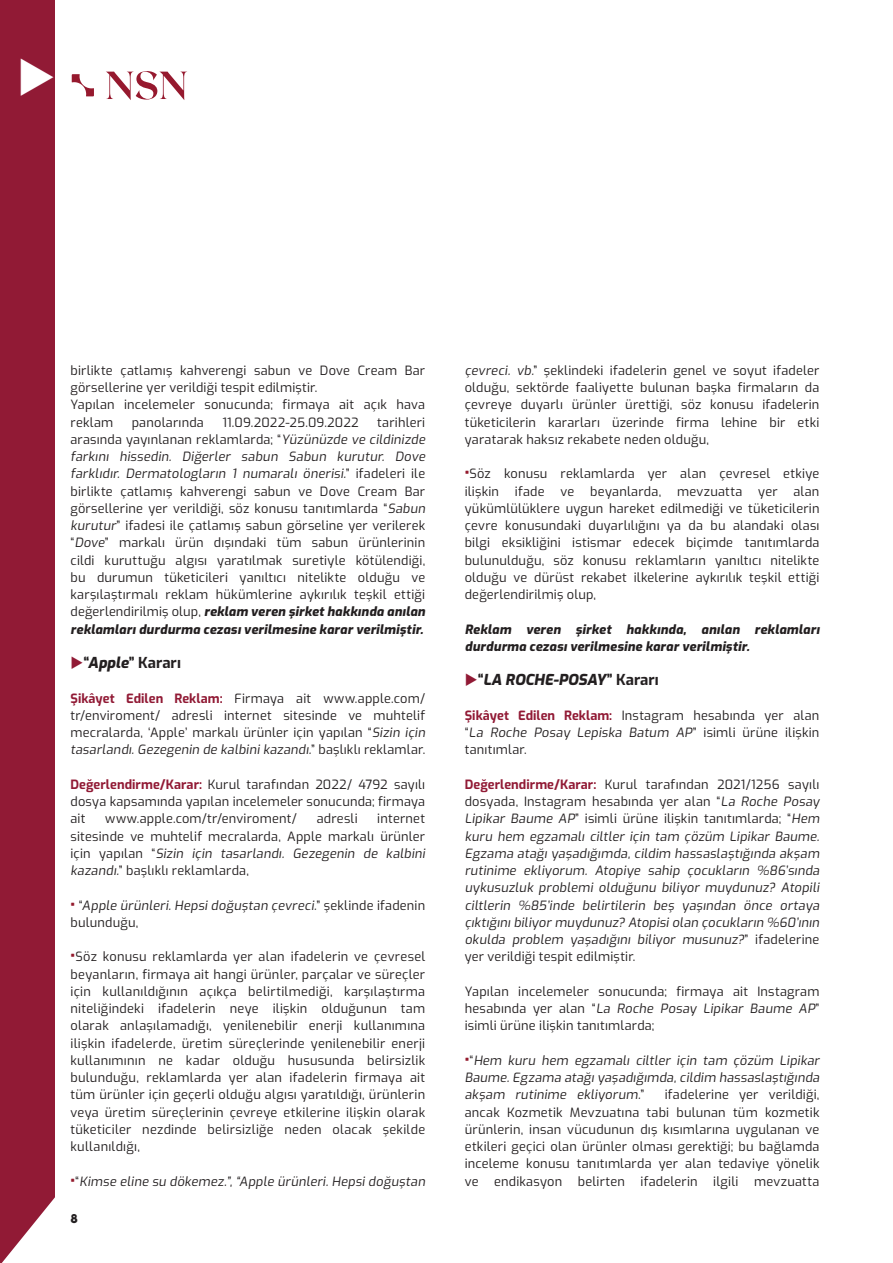
<style>
.page{position:relative;width:893px;height:1263px;background:#fff}
.page>*{position:absolute;margin:0;border:0;box-sizing:border-box;transform-origin:0 0}
.Body_copy{font:italic 800 15px "Exo";letter-spacing:-.01em;color:#231f20}
.Body_copy-2{font:700 15px "Exo";color:#231f20}
.Body_copy-3{font:12.75px/17.2px "Exo";letter-spacing:.015em;color:#231f20;text-align:justify}
.Body_copy-4{font:italic 800 12.75px/17.2px "Exo";letter-spacing:.015em;color:#231f20}
.t1{font:700 12px "ITC Avant Garde Pro";color:#231f20}
.s1{font-weight:800;font-style:italic}
.s2{color:#911a35}
.s3{font-weight:700;color:#911a35}
.s4{font-weight:800;font-size:15px;color:#941a2d}
.s5{font-weight:700;font-style:normal}
</style>
<div class="page">
<div style="left:0;top:0;width:55px;height:1263px;background:#911a35"></div>
<svg style="left:2px;top:1197px;width:53px;height:66px"></svg>
<svg style="left:106px;top:71px;width:81px;height:29px"></svg>
<svg style="left:72px;top:74px;width:22px;height:22px"></svg>
<p class="Body_copy-3" style="left:70px;top:361px;width:356px">birlikte çatlamış kahverengi sabun ve Dove Cream Bar görsellerine yer verildiği tespit edilmiştir.</p>
<p class="Body_copy-3" style="left:70px;top:395px;width:356px">Yapılan incelemeler sonucunda; firmaya ait açık hava reklam</p>
<p class="Body_copy-3" style="left:70px;top:413px;width:359px;text-align:left;text-indent:307px">tarihleri arasında yayınlanan reklamlarda; “Yüzünüzde ve cildinizde farkını hissedin. Diğerler sabun Sabun kurutur. Dove farklıdır. Dermatologların 1 numaralı önerisi.” i fa d e le r i i le birlikte çatlamış kahverengi sabun ve Dove Cream Bar görsellerine yer verildiği, söz konusu tanıtımlarda “Sabun kurutur” ifadesi ile çatlamış sabun görseline yer verilerek “Dove” markalı ürün dışındaki tüm sabun ürünlerinin cildi kuruttuğu algısı yaratılmak suretiyle kötülendiği, bu durumun tüketicileri yanıltıcı nitelikte olduğu ve karşılaştırmalı reklam hükümlerine aykırılık teşkil ettiği değerlendirilmiş olup, <span class="s1">reklam veren şirket hakkında anılan reklamları durdurma cezası verilmesine karar verilmiştir.</span></p>
<p class="Body_copy-2" style="left:70px;top:651px;width:112px"><span class="s2">◆</span>“<span class="s1">Apple</span>” Kararı</p>
<p class="Body_copy-3" style="left:70px;top:689px;width:359px;text-align:left"><span class="s3">Şikâyet Edilen Reklam:</span> Firmaya ait www.apple.com/ tr/enviroment/ adresli internet sitesinde ve muhtelif mecralarda, ‘Apple’ markalı ürünler için yapılan “Sizin için tasarlandı. Gezegenin de kalbini kazandı.” b a ş l ı k l ı r e k la m la r.</p>
<p class="Body_copy-3" style="left:70px;top:775px;width:356px"><span class="s3">Değerlendirme/Karar:</span> Kurul tarafından 2022/ 4792 sayılı dosya kapsamında yapılan incelemeler sonucunda; firmaya ait</p>
<p class="Body_copy-3" style="left:132px;top:413px;width:74px">panolarında</p>
<p class="Body_copy-3" style="left:222px;top:413px;width:138px">11.09.2022-25.09.2022</p>
<p class="Body_copy-3" style="left:105px;top:809px;width:193px">www.apple.com/tr/enviroment/</p>
<p class="Body_copy-3" style="left:317px;top:809px;width:42px">adresli</p>
<p class="Body_copy-3" style="left:70px;top:809px;width:359px;text-align:left;text-indent:307px">internet sitesinde ve muhtelif mecralarda, Apple markalı ürünler i ç i n ya p ı l a n “ Sizin için tasarlandı. Gezegenin de kalbini kazandı.” başlıklı reklamlarda,</p>
<p class="Body_copy-3" style="left:70px;top:896px;width:356px"><span class="s4">•</span> “Apple ürünleri. Hepsi doğuştan çevreci.” ş e k l i n d e i fa d e n i n bulunduğu,</p>
<p class="Body_copy-3" style="left:70px;top:947px;width:356px"><span class="s4">•</span>Söz konusu reklamlarda yer alan ifadelerin ve çevresel beyanların, firmaya ait hangi ürünler, parçalar ve süreçler için kullanıldığının açıkça belirtilmediği, karşılaştırma niteliğindeki ifadelerin neye ilişkin olduğunun tam olarak anlaşılamadığı, yenilenebilir enerji kullanımına ilişkin ifadelerde, üretim süreçlerinde yenilenebilir enerji kullanımının ne kadar olduğu hususunda belirsizlik bulunduğu, reklamlarda yer alan ifadelerin firmaya ait tüm ürünler için geçerli olduğu algısı yaratıldığı, ürünlerin veya üretim süreçlerinin çevreye etkilerine ilişkin olarak tüketiciler nezdinde belirsizliğe neden olacak şekilde kullanıldığı,</p>
<p class="Body_copy-3" style="left:70px;top:1172px;width:359px"><span class="s4">•</span> “ Kimse eline su dökemez.”, “Apple ürünleri. Hepsi doğuştan</p>
<p class="t1" style="left:70px;top:1210px;width:9px">8</p>
<p class="Body_copy-3" style="left:465px;top:361px;width:356px">çevreci. vb.” şeklindeki ifadelerin genel ve soyut ifadeler olduğu, sektörde faaliyette bulunan başka firmaların da çevreye duyarlı ürünler ürettiği, söz konusu ifadelerin tüketicilerin kararları üzerinde firma lehine bir etki yaratarak haksız rekabete neden olduğu,</p>
<p class="Body_copy-3" style="left:465px;top:464px;width:356px"><span class="s4">•</span>Söz konusu reklamlarda yer alan çevresel etkiye ilişkin ifade ve beyanlarda, mevzuatta yer alan yükümlülüklere uygun hareket edilmediği ve tüketicilerin çevre konusundaki duyarlılığını ya da bu alandaki olası bilgi eksikliğini istismar edecek biçimde tanıtımlarda bulunulduğu, söz konusu reklamların yanıltıcı nitelikte olduğu ve dürüst rekabet ilkelerine aykırılık teşkil ettiği değerlendirilmiş olup,</p>
<p class="Body_copy-4" style="left:465px;top:619px;width:356px">Reklam veren şirket hakkında, anılan reklamları durdurma cezası verilmesine karar verilmiştir.</p>
<p class="Body_copy" style="left:465px;top:668px;width:196px"><span class="s2">◆</span><span class="s5">“</span>LA ROCHE-POSAY<span class="s5">” Kararı</span></p>
<p class="Body_copy-3" style="left:465px;top:706px;width:356px"><span class="s3">Şikâyet Edilen Reklam:</span> Instagram hesabında yer alan “ La Roche Posay Lepiska Batum AP” i s i m l i ü r ü n e i l i ş k i n tanıtımlar.</p>
<p class="Body_copy-3" style="left:465px;top:775px;width:359px;text-align:left"><span class="s3">Değerlendirme/Karar:</span> Kurul tarafından 2021/1256 sayılı dosyada, Instagram hesabında yer alan “La Roche Posay Lipikar Baume AP” isimli ürüne ilişkin tanıtımlarda; “Hem kuru hem egzamalı ciltler için tam çözüm Lipikar Baume.<br>Egzama atağı yaşadığımda, cildim hassaslaştığında akşam rutinime ekliyorum. Atopiye sahip çocukların %86’sında uykusuzluk problemi olduğunu biliyor muydunuz? Atopili ciltlerin %85’inde belirtilerin beş yaşından önce ortaya çıktığını biliyor muydunuz? Atopisi olan çocukların %60’ının okulda problem yaşadığını biliyor musunuz?” i fa d e le r i n e yer verildiği tespit edilmiştir.</p>
<p class="Body_copy-3" style="left:465px;top:982px;width:356px">Yapılan incelemeler sonucunda; firmaya ait Instagram h e s a b ı n d a ye r a la n “ La Roche Posay Lipikar Baume AP” isimli ürüne ilişkin tanıtımlarda;</p>
<p class="Body_copy-3" style="left:465px;top:1051px;width:359px"><span class="s4">•</span> “ Hem kuru hem egzamalı ciltler için tam çözüm Lipikar Baume. Egzama atağı yaşadığımda, cildim hassaslaştığında akşam rutinime ekliyorum.”</p>
<p class="Body_copy-3" style="left:465px;top:1085px;width:356px;text-indent:200px">ifadelerine yer verildiği, ancak Kozmetik Mevzuatına tabi bulunan tüm kozmetik ürünlerin, insan vücudunun dış kısımlarına uygulanan ve etkileri geçici olan ürünler olması gerektiği; bu bağlamda inceleme konusu tanıtımlarda yer alan tedaviye yönelik ve endikasyon belirten ifadelerin ilgili mevzuatta</p>
</div>
